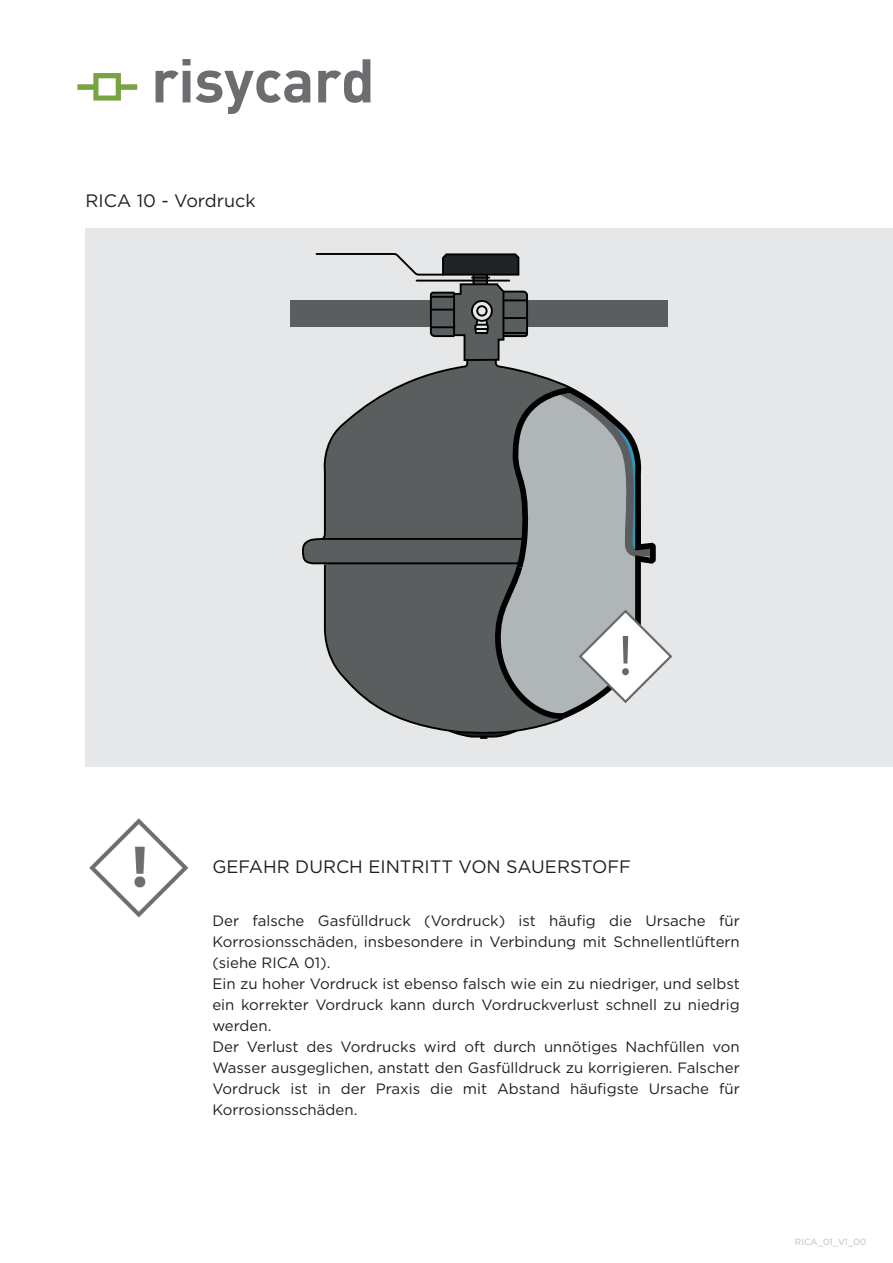
<style>
.page{position:relative;width:893px;height:1263px;background:#fff}
.page>*{position:absolute;margin:0;border:0;box-sizing:border-box;transform-origin:0 0}
.t1{font:700 60.6px "DIN";letter-spacing:-.01em;color:#6c6d70}
.t2{font:700 57.3px "Myriad Pro";color:#65696b}
.t3{font:18px "Gotham";color:#231f20}
.t4{font:15px/21px "Gotham";color:#231f20;text-align:justify}
.t5{font:9px "Gotham";color:#bcbdc0}
</style>
<div class="page">
<svg style="left:77px;top:73px;width:60px;height:28px"></svg>
<div style="left:86px;top:228px;width:807px;height:538px;background:#e6e7e9"></div>
<img style="left:89px;top:818px;width:100px;height:100px">
<div style="left:290px;top:300px;width:141px;height:27px;background:#5a5e5f"></div>
<svg style="left:302px;top:253px;width:371px;height:486px"></svg>
<p class="t1" style="left:151px;top:41px;width:225px">risycard</p>
<p class="t3" style="left:86px;top:189px;width:172px">RICA 10 - Vordruck</p>
<p class="t2" style="left:619px;top:620px;width:15px">!</p>
<p class="t3" style="left:212px;top:855px;width:420px">GEFAHR DURCH EINTRITT VON SAUERSTOFF</p>
<p class="t4" style="left:212px;top:910px;width:529px">Der falsche Gasfülldruck (Vordruck) ist häufig die Ursache für Korrosionsschäden, insbesondere in Verbindung mit Schnellentlüftern (siehe RICA 01).</p>
<p class="t4" style="left:212px;top:973px;width:529px">Ein zu hoher Vordruck ist ebenso falsch wie ein zu niedriger, und selbst ein korrekter Vordruck kann durch Vordruckverlust schnell zu niedrig werden.</p>
<p class="t4" style="left:212px;top:1036px;width:529px">Der Verlust des Vordrucks wird oft durch unnötiges Nachfüllen von Wasser ausgeglichen, anstatt den Gasfülldruck zu korrigieren. Falscher Vordruck ist in der Praxis die mit Abstand häufigste Ursache für Korrosionsschäden.</p>
<p class="t5" style="left:795px;top:1236px;width:73px">RICA_01_V1_00</p>
</div>
